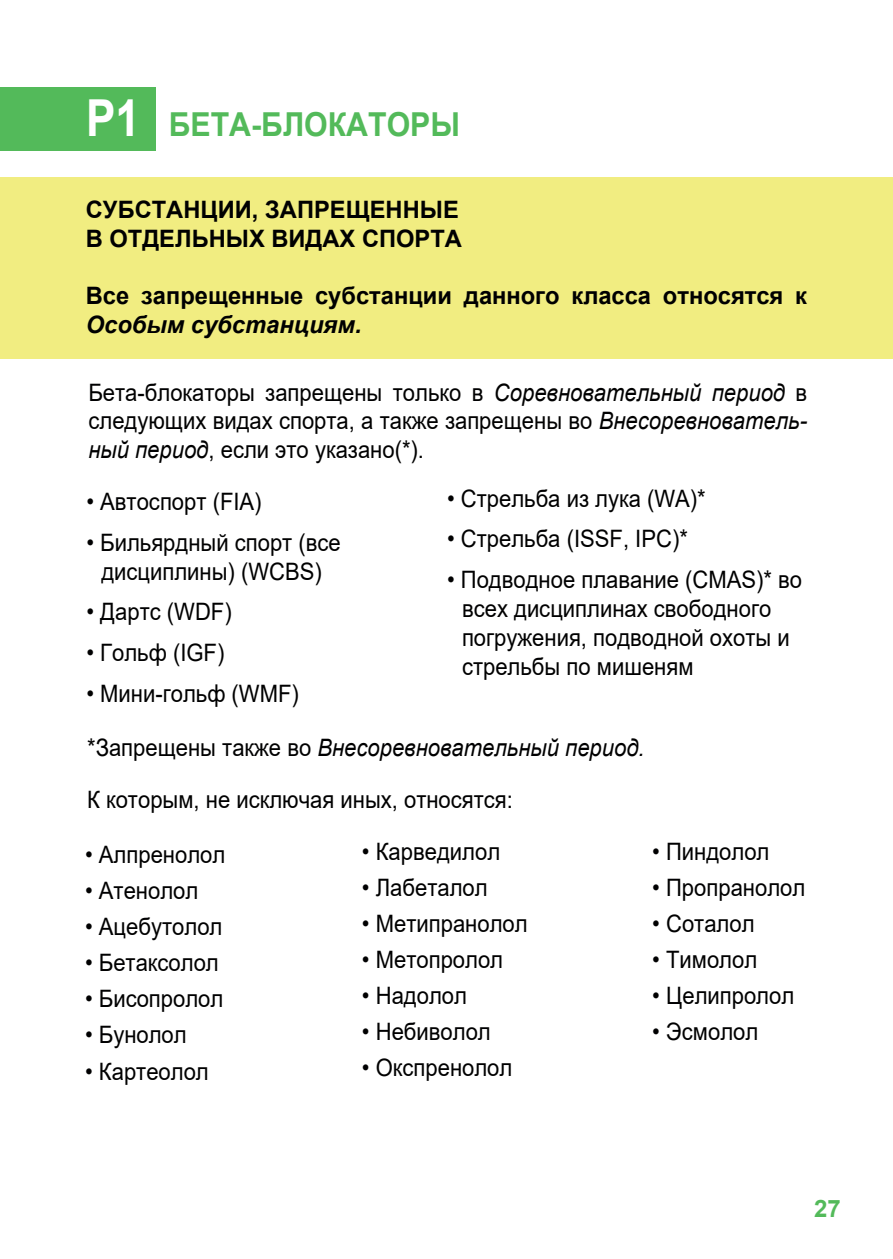
<style>
.page{position:relative;width:893px;height:1259px;background:#fff}
.page>*{position:absolute;margin:0;border:0;box-sizing:border-box;transform-origin:0 0}
.t1{font:700 33px "Arial";color:#53ba5a;scale:.92 1}
.t2{font:24px/28.8px "Arial";color:#000001;scale:.92 1}
.t3{font:700 24px/28.8px "Arial";color:#000001}
.t4{font:italic 700 24px "Arial";color:#000001}
.t5{font:700 24px "Arial";color:#53ba5a}
.s1{font-size:51px;color:#fff}
.s2{font-style:italic}
</style>
<div class="page">
<div style="left:0;top:87px;width:155px;height:64px;background:#53ba5a"></div>
<div style="left:0;top:177px;width:893px;height:182px;background:#f1ed81"></div>
<h1 class="t1" style="left:86px;top:101px;width:408px"><span class="s1">Р1</span> БЕТА-БЛОКАТОРЫ</h1>
<p class="t3" style="left:86px;top:195px;width:378px">СУБСТАНЦИИ, ЗАПРЕЩЕННЫЕ<br>В ОТДЕЛЬНЫХ ВИДАХ СПОРТА</p>
<p class="t3" style="left:86px;top:282px;width:723px">Все запрещенные субстанции данного класса относятся к</p>
<p class="t4" style="left:86px;top:309px;width:277px">Особым субстанциям.</p>
<p class="t2" style="left:88px;top:377px;width:783px;text-align:justify">Бета-блокаторы запрещены только в <span class="s2">Соревновательный период</span> в следующих видах спорта, а также запрещены во <span class="s2">Внесоревнователь&shy;ный период</span>, если это указано(*).</p>
<p class="t2" style="left:86px;top:487px;width:192px">• Автоспорт (FIA)</p>
<p class="t2" style="left:86px;top:528px;width:278px;text-align:center">• Бильярдный спорт (все дисциплины) (WCBS)</p>
<p class="t2" style="left:86px;top:597px;width:159px">• Дартс (WDF)</p>
<p class="t2" style="left:86px;top:638px;width:152px">• Гольф (IGF)</p>
<p class="t2" style="left:86px;top:679px;width:232px">• Мини-гольф (WMF)</p>
<p class="t2" style="left:447px;top:483px;width:283px">• Стрельба из лука (WA)*</p>
<p class="t2" style="left:447px;top:524px;width:263px">• Стрельба (ISSF, IPC)*</p>
<p class="t2" style="left:462px;top:565px;width:371px;text-indent:-15px">• Подводное плавание (CMAS)* во всех дисциплинах свободного погружения, подводной охоты и стрельбы по мишеням</p>
<p class="t2" style="left:87px;top:721px;width:607px;line-height:51.9px">*Запрещены также во <span class="s2">Внесоревновательный период.<br></span>К которым, не исключая иных, относятся:</p>
<p class="t2" style="left:85px;top:840px;width:154px">• Алпренолол</p>
<p class="t2" style="left:85px;top:876px;width:125px">• Атенолол</p>
<p class="t2" style="left:85px;top:912px;width:151px">• Ацебутолол</p>
<p class="t2" style="left:85px;top:948px;width:147px">• Бетаксолол</p>
<p class="t2" style="left:85px;top:984px;width:152px">• Бисопролол</p>
<p class="t2" style="left:85px;top:1020px;width:112px">• Бунолол</p>
<p class="t2" style="left:85px;top:1056px;width:136px">• Картеолол</p>
<p class="t2" style="left:362px;top:837px;width:152px">• Карведилол</p>
<p class="t2" style="left:362px;top:873px;width:138px">• Лабеталол</p>
<p class="t2" style="left:362px;top:909px;width:182px">• Метипранолол</p>
<p class="t2" style="left:362px;top:945px;width:155px">• Метопролол</p>
<p class="t2" style="left:362px;top:981px;width:116px">• Надолол</p>
<p class="t2" style="left:362px;top:1017px;width:142px">• Небиволол</p>
<p class="t2" style="left:362px;top:1053px;width:165px">• Окспренолол</p>
<p class="t2" style="left:652px;top:837px;width:129px">• Пиндолол</p>
<p class="t2" style="left:652px;top:873px;width:168px">• Пропранолол</p>
<p class="t2" style="left:652px;top:909px;width:113px">• Соталол</p>
<p class="t2" style="left:652px;top:945px;width:116px">• Тимолол</p>
<p class="t2" style="left:652px;top:981px;width:156px">• Целипролол</p>
<p class="t2" style="left:652px;top:1017px;width:117px">• Эсмолол</p>
<p class="t5" style="left:814px;top:1191px;width:28px">27</p>
</div>
